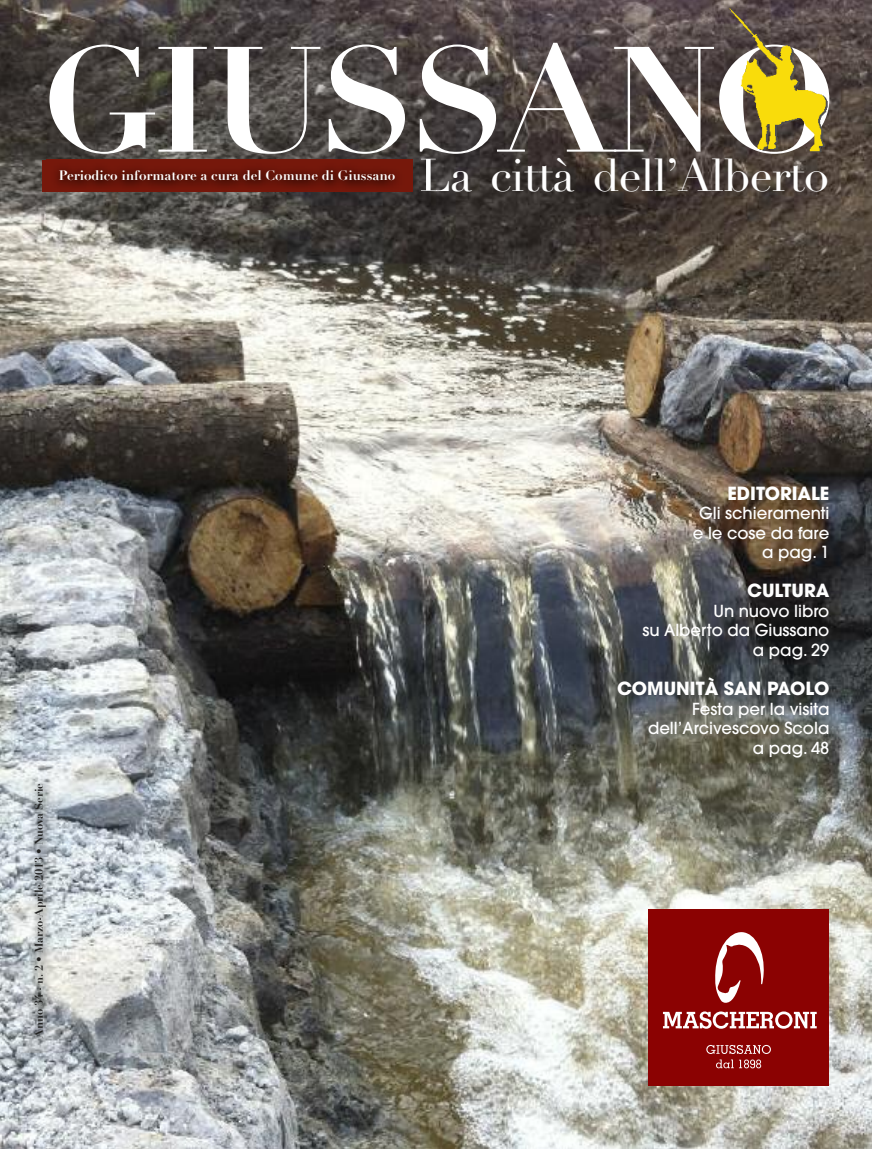
<style>
.page{position:relative;width:872px;height:1149px;background:#fff}
.page>*{position:absolute;margin:0;border:0;box-sizing:border-box;transform-origin:0 0}
.t1{font:700 147px "Didot LH";letter-spacing:-.03em;color:#fff}
.t2{font:45px "Didot LH";letter-spacing:-.02em;color:#fff}
.t3{font:700 18px "Avant Garde";color:#fff}
.t4{font:500 16.5px/19.5px "Avant Garde";color:#fff;text-align:right}
.t5{font:700 13.5px "Didot LH";color:#fff}
.t6{font:700 11.1px "Didot LH";color:#222221}
</style>
<div class="page">
<img style="left:0;top:0;width:872px;height:1148px">
<img style="left:0;top:0;width:656px;height:1052px">
<img style="left:46px;top:157px;width:390px;height:63px">
<img style="left:421px;top:159px;width:15px;height:32px">
<img style="left:46px;top:159px;width:366px;height:32px">
<div style="left:648px;top:908px;width:181px;height:177px;background:#8b0202"></div>
<svg style="left:706px;top:1044px;width:65px;height:9px"></svg>
<svg style="left:716px;top:1059px;width:45px;height:8px"></svg>
<svg style="left:663px;top:1011px;width:153px;height:17px"></svg>
<svg style="left:715px;top:932px;width:49px;height:70px"></svg>
<img style="left:727px;top:8px;width:102px;height:147px">
<img style="left:725px;top:7px;width:102px;height:147px">
<h1 class="t1" style="left:43px;top:47px;width:794px">GIUSSANO</h1>
<p class="t5" style="left:59px;top:170px;width:338px">Periodico informatore a cura del Comune di Giussano</p>
<h2 class="t2" style="left:419px;top:159px;width:411px">La città dell’Alberto</h2>
<p class="t6" style="left:35px;top:1037px;width:256px;rotate:-90deg">Anno 34 - n. 2 • Marzo-Aprile 2013 • Nuova Serie</p>
<p class="t3" style="left:727px;top:486px;width:104px">EDITORIALE</p>
<p class="t4" style="left:693px;top:505px;width:138px">Gli schieramenti e le cose da fare a pag. 1</p>
<p class="t3" style="left:747px;top:584px;width:84px">CULTURA</p>
<p class="t4" style="left:642px;top:602px;width:188px">Un nuovo libro<br>su Alberto da Giussano a pag. 29</p>
<p class="t3" style="left:617px;top:681px;width:214px">COMUNITÀ SAN PAOLO</p>
<p class="t4" style="left:648px;top:700px;width:183px">Festa per la visita dell’Arcivescovo Scola a pag. 48</p>
</div>
